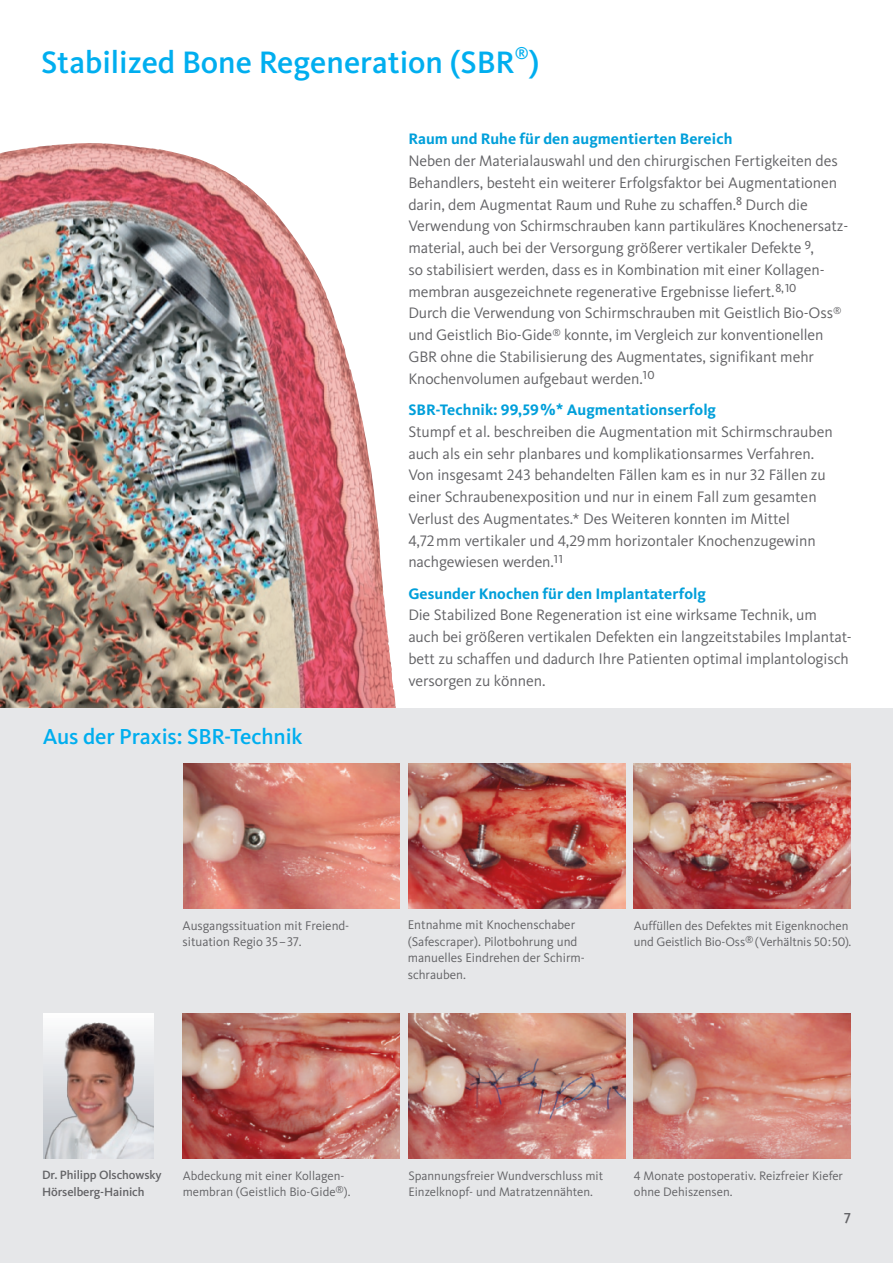
<style>
.page{position:relative;width:893px;height:1263px;background:#fff}
.page>*{position:absolute;margin:0;border:0;box-sizing:border-box;transform-origin:0 0}
.t1{font:500 32.1px "Kievit Pro";color:#00aeef}
.t2{font:500 22.5px "Kievit Pro";letter-spacing:-.005em;color:#00aeef}
.t3{font:15.75px/21.8px "Kievit OT";letter-spacing:-.005em;color:#636366}
.t4{font:700 15.75px "Kievit OT";letter-spacing:.005em;color:#009fda}
.t5{font:500 15px "Kievit OT";color:#636366}
.t6{font:13.05px/16.5px "Kievit Pro";color:#636366}
.t7{font:12.75px/16.5px "Kievit Pro";color:#636366}
.t8{font:500 12.45px/16.5px "Kievit Pro";letter-spacing:-.01em;color:#636366}
.s1{font-weight:700;color:#009fda}
.s2{font-family:"Frutiger";font-weight:900;color:#009fda}
</style>
<div class="page">
<img style="left:0;top:143px;width:396px;height:565px">
<div style="left:0;top:708px;width:893px;height:555px;background:#e6e7e9"></div>
<img style="left:183px;top:1014px;width:217px;height:144px">
<img style="left:409px;top:1014px;width:216px;height:144px">
<img style="left:634px;top:1014px;width:217px;height:144px">
<img style="left:183px;top:764px;width:217px;height:144px">
<img style="left:408px;top:764px;width:217px;height:144px">
<img style="left:634px;top:764px;width:216px;height:144px">
<div style="left:43px;top:1013px;width:111px;height:145px;background:#fcfcfc"></div>
<img style="left:43px;top:1022px;width:111px;height:136px">
<h1 class="t1" style="left:41px;top:49px;width:500px">Stabilized Bone Regeneration (SBR<sup>®</sup>)</h1>
<h2 class="t2" style="left:43px;top:728px;width:261px">Aus der Praxis: SBR-Technik</h2>
<p class="t4" style="left:408px;top:133px;width:326px">Raum und Ruhe für den augmentierten Bereich</p>
<p class="t3" style="left:408px;top:151px;width:441px">Neben der Materialauswahl und den chirurgischen Fertigkeiten des Behandlers, besteht ein weiterer Erfolgsfaktor bei Augmentationen darin, dem Augmentat Raum und Ruhe zu schaffen.<sup>8</sup> Durch die Verwendung von Schirmschrauben kann partikuläres Knochenersatz&shy;material, auch bei der Versorgung größerer vertikaler Defekte <sup>9</sup>,<br>so stabilisiert werden, dass es in Kombination mit einer Kollagen&shy;membran ausgezeichnete regenerative Ergebnisse liefert.<sup>8,10<br></sup>Durch die Verwendung von Schirmschrauben mit Geistlich Bio-Oss<sup>® </sup>und Geistlich Bio-Gide<sup>®</sup> konnte, im Vergleich zur konventionellen GBR ohne die Stabilisierung des Augmentates, signifikant mehr Knochenvolumen aufgebaut werden.<sup>10</sup></p>
<p class="t3" style="left:408px;top:400px;width:426px"><span class="s1">SBR-Technik: 99,59</span><span class="s2">%</span><span class="s1">* Augmentationserfolg<br></span>Stumpf et al. beschreiben die Augmentation mit Schirmschrauben auch als ein sehr planbares und komplikationsarmes Verfahren.<br>Von insgesamt 243 behandelten Fällen kam es in nur 32 Fällen zu einer Schraubenexposition und nur in einem Fall zum gesamten Verlust des Augmentates.* Des Weiteren konnten im Mittel 4,72mm vertikaler und 4,29mm horizontaler Knochenzugewinn nachgewiesen werden.<sup>11</sup></p>
<p class="t4" style="left:408px;top:587px;width:299px">Gesunder Knochen für den Implantaterfolg</p>
<p class="t3" style="left:408px;top:606px;width:445px">Die Stabilized Bone Regeneration ist eine wirksame Technik, um<br>auch bei größeren vertikalen Defekten ein langzeitstabiles Implantat&shy;bett zu schaffen und dadurch Ihre Patienten optimal implantologisch versorgen zu können.</p>
<p class="t6" style="left:183px;top:918px;width:168px">Ausgangssituation mit Freiend&shy;situation Regio 35–37.</p>
<p class="t6" style="left:408px;top:918px;width:179px">Entnahme mit Knochenschaber (Safescraper). Pilotbohrung und manuelles Eindrehen der Schirm&shy;schrauben.</p>
<p class="t7" style="left:634px;top:918px;width:219px">Auffüllen des Defektes mit Eigenknochen und Geistlich Bio-Oss<sup>®</sup>(Verhältnis 50:50).</p>
<p class="t8" style="left:42px;top:1168px;width:121px">Dr. Philipp Olschowsky<br>Hörselberg-Hainich</p>
<p class="t7" style="left:183px;top:1168px;width:169px">Abdeckung mit einer Kollagen&shy;membran (Geistlich Bio-Gide<sup>®</sup>).</p>
<p class="t7" style="left:408px;top:1168px;width:196px">Spannungsfreier Wundverschluss mit<br>Einzelknopf- und Matratzennähten.</p>
<p class="t7" style="left:634px;top:1168px;width:211px">4 Monate postoperativ. Reizfreier Kiefer ohne Dehiszensen.</p>
<p class="t5" style="left:844px;top:1212px;width:8px">7</p>
</div>
